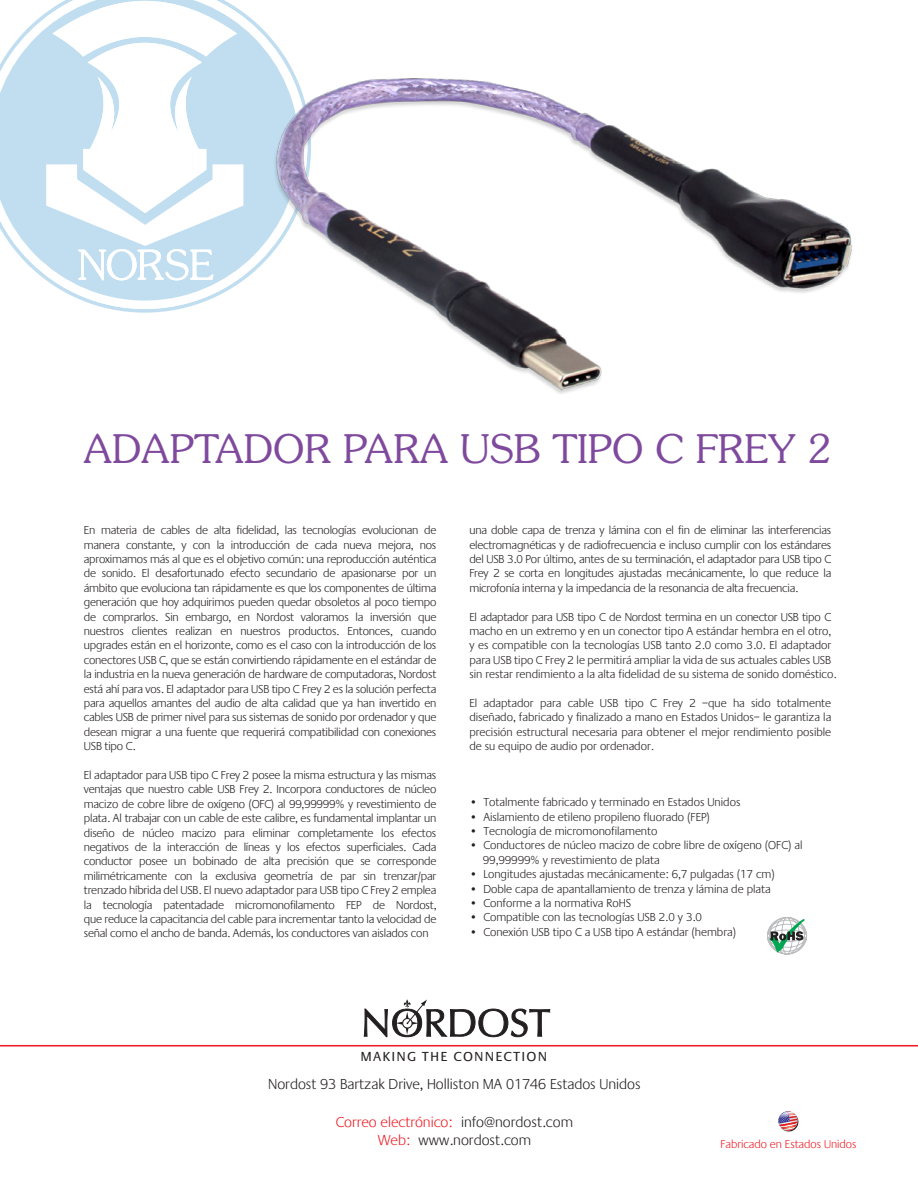
<style>
.page{position:relative;width:918px;height:1188px;background:#fff}
.page>*{position:absolute;margin:0;border:0;box-sizing:border-box;transform-origin:0 0}
.t1{font:300 39.45px "Souvenir Std";color:#7f4a9d}
.t2{font:300 15px/18px "Praxis";color:#231f20;text-align:center}
.t3{font:13.65px "Praxis";letter-spacing:.085em;color:#231f20}
.t4{font:300 12px/14.4px "Praxis";color:#231f20;text-align:justify}
.t5{font:300 11.85px "Praxis";color:#ed1c24}
.s1{color:#ed1c24}
</style>
<div class="page">
<svg style="left:0;top:0;width:227px;height:301px;fill:#c0def0"></svg>
<svg style="left:46px;top:1px;width:181px;height:279px"></svg>
<svg style="left:364px;top:999px;width:187px;height:38px"></svg>
<hr style="left:0;top:1045px;width:918px;height:2px;background:#ed1c24">
<svg style="left:778px;top:1111px;width:21px;height:21px"></svg>
<svg style="left:778px;top:1111px;width:20px;height:20px"></svg>
<svg style="left:767px;top:917px;width:40px;height:37px"></svg>
<img style="left:227px;top:2px;width:625px;height:392px">
<h1 class="t1" style="left:84px;top:425px;width:749px">ADAPTADOR PARA USB TIPO C FREY 2</h1>
<p class="t4" style="left:84px;top:523px;width:354px">En materia de cables de alta fidelidad, las tecnologías evolucionan de manera constante, y con la introducción de cada nueva mejora, nos aproximamos más al que es el objetivo común: una reproducción auténtica de sonido. El desafortunado efecto secundario de apasionarse por un ámbito que evoluciona tan rápidamente es que los componentes de última generación que hoy adquirimos pueden quedar obsoletos al poco tiempo de comprarlos. Sin embargo, en Nordost valoramos la inversión que nuestros clientes realizan en nuestros productos. Entonces, cuando upgrades están en el horizonte, como es el caso con la introducción de los conectores USB C, que se están convirtiendo rápidamente en el estándar de la industria en la nueva generación de hardware de computadoras, Nordost está ahí para vos. El adaptador para USB tipo C Frey 2 es la solución perfecta para aquellos amantes del audio de alta calidad que ya han invertido en cables USB de primer nivel para sus sistemas de sonido por ordenador y que desean migrar a una fuente que requerirá compatibilidad con conexiones USB tipo C.</p>
<p class="t4" style="left:84px;top:768px;width:354px">El adaptador para USB tipo C Frey 2 posee la misma estructura y las mismas ventajas que nuestro cable USB Frey 2. Incorpora conductores de núcleo macizo de cobre libre de oxígeno (OFC) al 99,99999% y revestimiento de plata. Al trabajar con un cable de este calibre, es fundamental implantar un diseño de núcleo macizo para eliminar completamente los efectos negativos de la interacción de líneas y los efectos superficiales. Cada conductor posee un bobinado de alta precisión que se corresponde milimétricamente con la exclusiva geometría de par sin trenzar/par trenzado híbrida del USB. El nuevo adaptador para USB tipo C Frey 2 emplea la tecnología patentadade micromonofilamento FEP de Nordost, que reduce la capacitancia del cable para incrementar tanto la velocidad de señal como el ancho de banda. Además, los conductores van aislados con</p>
<p class="t4" style="left:469px;top:523px;width:363px">una doble capa de trenza y lámina con el fin de eliminar las interferencias electromagnéticas y de radiofrecuencia e incluso cumplir con los estándares del USB 3.0 Por último, antes de su terminación, el adaptador para USB tipo C Frey 2 se corta en longitudes ajustadas mecánicamente, lo que reduce la microfonía interna y la impedancia de la resonancia de alta frecuencia.</p>
<p class="t4" style="left:469px;top:610px;width:369px;text-align:left">El adaptador para USB tipo C de Nordost termina en un conector USB tipo C macho en un extremo y en un conector tipo A estándar hembra en el otro, y es compatible con la tecnologías USB tanto 2.0 como 3.0. El adaptador para USB tipo C Frey 2 le permitirá ampliar la vida de sus actuales cables USB sin restar rendimiento a la alta fidelidad de su sistema de sonido doméstico.</p>
<p class="t4" style="left:469px;top:696px;width:363px">El adaptador para cable USB tipo C Frey 2 –que ha sido totalmente diseñado, fabricado y finalizado a mano en Estados Unidos– le garantiza la precisión estructural necesaria para obtener el mejor rendimiento posible de su equipo de audio por ordenador.</p>
<p class="t4" style="left:469px;top:795px;width:273px">• Totalmente fabricado y terminado en Estados Unidos</p>
<p class="t4" style="left:469px;top:810px;width:242px">• Aislamiento de etileno propileno fluorado (FEP)</p>
<p class="t4" style="left:469px;top:824px;width:190px">• Tecnología de micromonofilamento</p>
<p class="t4" style="left:483px;top:839px;width:321px;text-indent:-14px">• Conductores de núcleo macizo de cobre libre de oxígeno (OFC) al<br>99,99999% y revestimiento de plata</p>
<p class="t4" style="left:469px;top:867px;width:307px">• Longitudes ajustadas mecánicamente: 6,7 pulgadas (17 cm)</p>
<p class="t4" style="left:469px;top:882px;width:303px">• Doble capa de apantallamiento de trenza y lámina de plata</p>
<p class="t4" style="left:469px;top:896px;width:163px">• Conforme a la normativa RoHS</p>
<p class="t4" style="left:469px;top:911px;width:234px">• Compatible con las tecnologías USB 2.0 y 3.0</p>
<p class="t4" style="left:469px;top:925px;width:268px">• Conexión USB tipo C a USB tipo A estándar (hembra)</p>
<p class="t3" style="left:361px;top:1049px;width:188px">MAKING THE CONNECTION</p>
<p class="t2" style="left:268px;top:1075px;width:374px">Nordost 93 Bartzak Drive, Holliston MA 01746 Estados Unidos</p>
<p class="t2" style="left:336px;top:1113px;width:239px"><span class="s1">Correo electrónico:</span> info@nordost.com<br><span class="s1">Web:</span> www.nordost.com</p>
<p class="t5" style="left:720px;top:1138px;width:138px">Fabricado en Estados Unidos</p>
</div>
